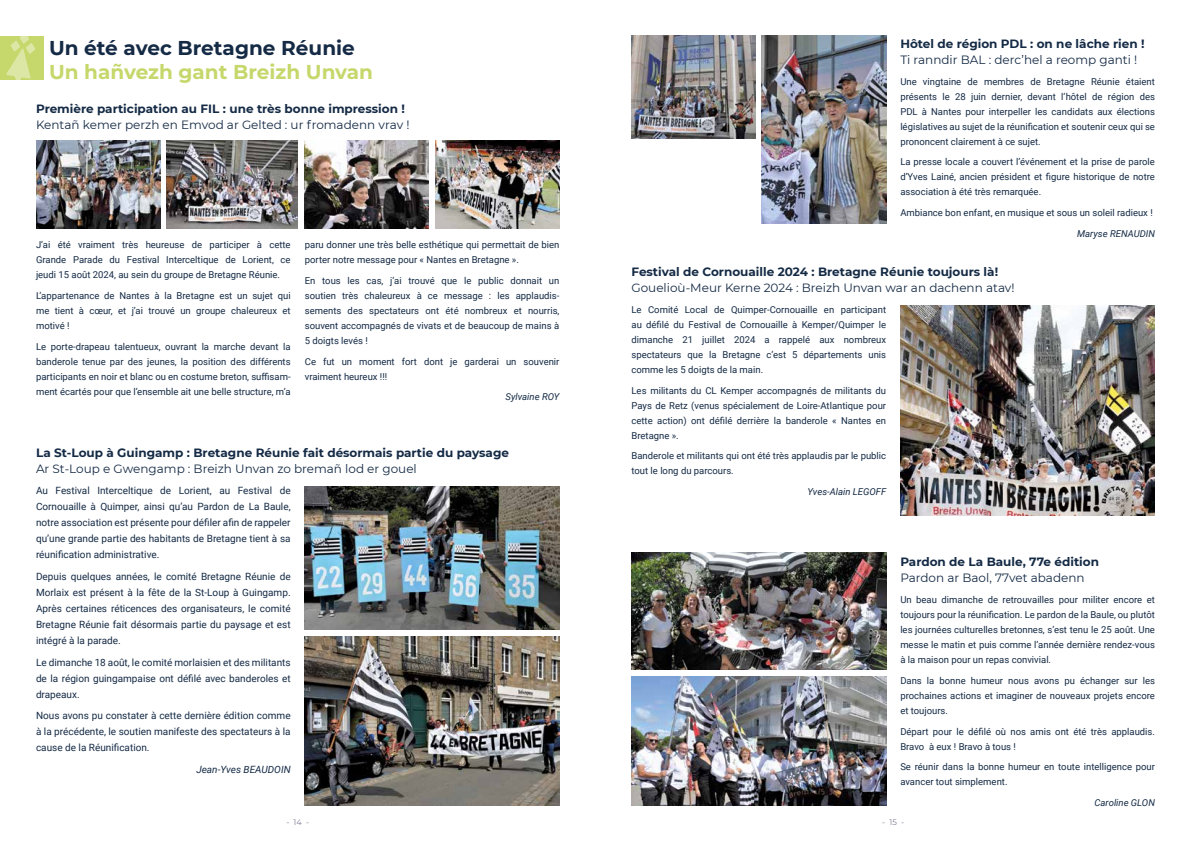
<style>
.page{position:relative;width:1191px;height:842px;background:#fff}
.page>*{position:absolute;margin:0;border:0;box-sizing:border-box;transform-origin:0 0}
.t1{font:700 20px "Montserrat";color:#c6d76b}
.t2{font:700 20px "Montserrat";color:#142a45}
.t3{font:700 12px "Montserrat";color:#142a45}
.t4{font:12px "Montserrat";color:#142a45}
.t5{font:10px/16px "Roboto";color:#142a45;text-align:justify}
.t6{font:italic 10px "Roboto";color:#142a45}
.t7{font:9.5px/15px "Roboto";color:#142a45;text-align:justify}
.t8{font:italic 9.5px "Roboto";color:#142a45}
.t9{font:8px "Montserrat";color:#7a7b91}
</style>
<div class="page">
<img style="left:36px;top:140px;width:124px;height:88px">
<img style="left:631px;top:36px;width:124px;height:103px">
<img style="left:305px;top:487px;width:254px;height:143px">
<img style="left:762px;top:36px;width:124px;height:187px">
<img style="left:305px;top:636px;width:254px;height:170px">
<img style="left:900px;top:306px;width:255px;height:210px">
<img style="left:631px;top:552px;width:255px;height:118px">
<img style="left:631px;top:677px;width:255px;height:129px">
<img style="left:304px;top:140px;width:124px;height:88px">
<img style="left:167px;top:140px;width:131px;height:88px">
<img style="left:435px;top:140px;width:124px;height:88px">
<div style="left:0;top:36px;width:43px;height:43px;background:#c6d76b"></div>
<svg style="left:6px;top:36px;width:29px;height:44px"></svg>
<h1 class="t2" style="left:49px;top:34px;width:307px">Un été avec Bretagne Réunie</h1>
<h1 class="t1" style="left:49px;top:58px;width:325px">Un hañvezh gant Breizh Unvan</h1>
<p class="t3" style="left:36px;top:100px;width:370px">Première participation au FIL : une très bonne impression !</p>
<p class="t4" style="left:36px;top:117px;width:375px">Kentañ kemer perzh en Emvod ar Gelted : ur fromadenn vrav !</p>
<p class="t7" style="left:36px;top:237px;width:256px">J’ai été vraiment très heureuse de participer à cette Grande Parade du Festival Interceltique de Lorient, ce jeudi 15 août 2024, au sein du groupe de Bretagne Réunie.</p>
<p class="t7" style="left:36px;top:288px;width:256px">L’appartenance de Nantes à la Bretagne est un sujet qui me tient à cœur, et j’ai trouvé un groupe chaleureux et motivé !</p>
<p class="t7" style="left:36px;top:339px;width:256px">Le porte-drapeau talentueux, ouvrant la marche devant la banderole tenue par des jeunes, la position des différents participants en noir et blanc ou en costume breton, suffisam&shy;ment écartés pour que l’ensemble ait une belle structure, m’a</p>
<p class="t7" style="left:305px;top:237px;width:256px">paru donner une très belle esthétique qui permettait de bien porter notre message pour « Nantes en Bretagne ».</p>
<p class="t7" style="left:305px;top:273px;width:256px">En tous les cas, j’ai trouvé que le public donnait un soutien très chaleureux à ce message : les applaudis&shy;sements des spectateurs ont été nombreux et nourris, souvent accompagnés de vivats et de beaucoup de mains à 5 doigts levés !</p>
<p class="t7" style="left:305px;top:354px;width:256px">Ce fut un moment fort dont je garderai un souvenir vraiment heureux !!!</p>
<p class="t8" style="left:505px;top:390px;width:55px">Sylvaine ROY</p>
<p class="t3" style="left:36px;top:444px;width:474px">La St-Loup à Guingamp : Bretagne Réunie fait désormais partie du paysage</p>
<p class="t4" style="left:36px;top:460px;width:382px">Ar St-Loup e Gwengamp : Breizh Unvan zo bremañ lod er gouel</p>
<p class="t5" style="left:36px;top:482px;width:256px">Au Festival Interceltique de Lorient, au Festival de Cornouaille à Quimper, ainsi qu’au Pardon de La Baule, notre association est présente pour défiler afin de rappeler qu’une grande partie des habitants de Bretagne tient à sa réunification administrative.</p>
<p class="t5" style="left:36px;top:568px;width:256px">Depuis quelques années, le comité Bretagne Réunie de Morlaix est présent à la fête de la St-Loup à Guingamp.<br>Après certaines réticences des organisateurs, le comité Bretagne Réunie fait désormais partie du paysage et est intégré à la parade.</p>
<p class="t5" style="left:36px;top:654px;width:256px">Le dimanche 18 août, le comité morlaisien et des militants de la région guingampaise ont défilé avec banderoles et drapeaux.</p>
<p class="t5" style="left:36px;top:707px;width:256px">Nous avons pu constater à cette dernière édition comme à la précédente, le soutien manifeste des spectateurs à la cause de la Réunification.</p>
<p class="t6" style="left:196px;top:762px;width:96px">Jean-Yves BEAUDOIN</p>
<p class="t3" style="left:900px;top:35px;width:246px">Hôtel de région PDL : on ne lâche rien !</p>
<p class="t4" style="left:900px;top:51px;width:238px">Ti ranndir BAL : derc’hel a reomp ganti !</p>
<p class="t7" style="left:900px;top:73px;width:256px">Une vingtaine de membres de Bretagne Réunie étaient présents le 28 juin dernier, devant l’hôtel de région des PDL à Nantes pour interpeller les candidats aux élections législatives au sujet de la réunification et soutenir ceux qui se prononcent clairement à ce sujet.</p>
<p class="t7" style="left:900px;top:154px;width:256px">La presse locale a couvert l’événement et la prise de parole d’Yves Lainé, ancien président et figure historique de notre association à été très remarquée.</p>
<p class="t7" style="left:900px;top:205px;width:254px">Ambiance bon enfant, en musique et sous un soleil radieux !</p>
<p class="t8" style="left:1077px;top:227px;width:79px">Maryse RENAUDIN</p>
<p class="t3" style="left:631px;top:263px;width:368px">Festival de Cornouaille 2024 : Bretagne Réunie toujours là!</p>
<p class="t4" style="left:631px;top:279px;width:384px">Gouelioù-Meur Kerne 2024 : Breizh Unvan war an dachenn atav!</p>
<p class="t7" style="left:631px;top:302px;width:256px">Le Comité Local de Quimper-Cornouaille en participant au défilé du Festival de Cornouaille à Kemper/Quimper le dimanche 21 juillet 2024 a rappelé aux nombreux spectateurs que la Bretagne c’est 5 départements unis comme les 5 doigts de la main.</p>
<p class="t7" style="left:631px;top:382px;width:256px">Les militants du CL Kemper accompagnés de militants du Pays de Retz (venus spécialement de Loire-Atlantique pour cette action) ont défilé derrière la banderole « Nantes en Bretagne ».</p>
<p class="t7" style="left:631px;top:448px;width:256px">Banderole et militants qui ont été très applaudis par le public tout le long du parcours.</p>
<p class="t8" style="left:807px;top:485px;width:80px">Yves-Alain LEGOFF</p>
<p class="t3" style="left:900px;top:553px;width:200px">Pardon de La Baule, 77e édition</p>
<p class="t4" style="left:900px;top:570px;width:186px">Pardon ar Baol, 77vet abadenn</p>
<p class="t7" style="left:900px;top:592px;width:256px">Un beau dimanche de retrouvailles pour militer encore et toujours pour la réunification. Le pardon de la Baule, ou plutôt les journées culturelles bretonnes, s’est tenu le 25 août. Une messe le matin et puis comme l’année dernière rendez-vous à la maison pour un repas convivial.</p>
<p class="t7" style="left:900px;top:673px;width:256px">Dans la bonne humeur nous avons pu échanger sur les prochaines actions et imaginer de nouveaux projets encore et toujours.</p>
<p class="t7" style="left:900px;top:723px;width:256px">Départ pour le défilé où nos amis ont été très applaudis.<br>Bravo à eux ! Bravo à tous !</p>
<p class="t7" style="left:900px;top:759px;width:256px">Se réunir dans la bonne humeur en toute intelligence pour avancer tout simplement.</p>
<p class="t8" style="left:1094px;top:796px;width:62px">Caroline GLON</p>
<p class="t9" style="left:286px;top:816px;width:24px">- 14 -</p>
<p class="t9" style="left:882px;top:816px;width:23px">- 15 -</p>
</div>
